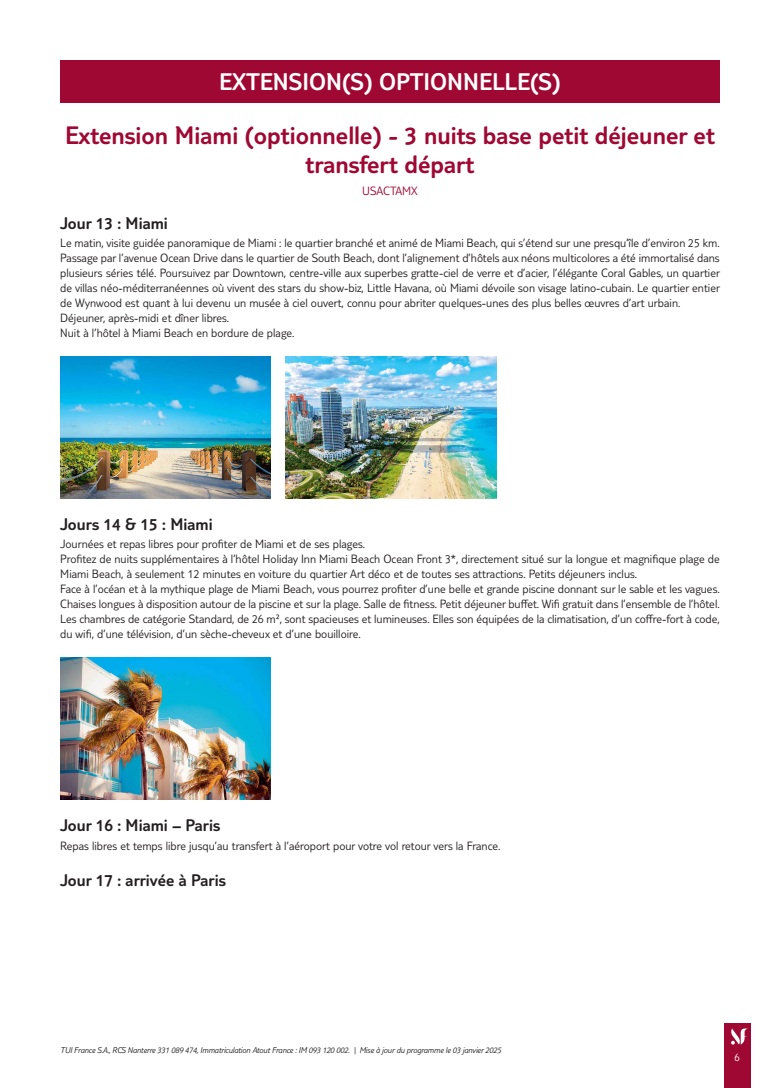
<style>
.page{position:relative;width:780px;height:1088px;background:#fff}
.page>*{position:absolute;margin:0;border:0;box-sizing:border-box;transform-origin:0 0}
.t1{font:300 26.25px/28.8px "TUI Type";color:#9e0832;text-align:center}
.t2{font:300 25px "TUI Type";color:#fff}
.t3{font:300 17.5px "TUI Type";color:#231f20}
.t4{font:300 12.5px/15px "TUI Type";color:#231f20}
.t5{font:300 12.5px "TUI Type";color:#9e0832}
.t6{font:300 11.25px "TUI Type";color:#fff}
.t7{font:italic 300 8.75px "TUI Type";letter-spacing:-.02em;color:#231f20}
</style>
<div class="page">
<div style="left:724px;top:1023px;width:26px;height:65px;background:#9e0832"></div>
<svg style="left:731px;top:1028px;width:17px;height:16px"></svg>
<div style="left:60px;top:60px;width:659px;height:43px;background:#9e0832"></div>
<img style="left:60px;top:356px;width:210px;height:142px">
<img style="left:286px;top:356px;width:210px;height:142px">
<img style="left:60px;top:657px;width:210px;height:142px">
<h2 class="t2" style="left:219px;top:67px;width:343px">EXTENSION(S) OPTIONNELLE(S)</h2>
<h1 class="t1" style="left:65px;top:120px;width:651px">Extension Miami (optionnelle) - 3 nuits base petit déjeuner et transfert départ</h1>
<p class="t5" style="left:362px;top:184px;width:57px">USACTAMX</p>
<h3 class="t3" style="left:60px;top:213px;width:109px">Jour 13 : Miami</h3>
<p class="t4" style="left:60px;top:235px;width:661px">Le matin, visite guidée panoramique de Miami : le quartier branché et animé de Miami Beach, qui s’étend sur une presqu’île d’environ 25 km.<br>Passage par l’avenue Ocean Drive dans le quartier de South Beach, dont l’alignement d’hôtels aux néons multicolores a été immortalisé dans plusieurs séries télé. Poursuivez par Downtown, centre-ville aux superbes gratte-ciel de verre et d’acier, l’élégante Coral Gables, un quartier de villas néo-méditerranéennes où vivent des stars du show-biz, Little Havana, où Miami dévoile son visage latino-cubain. Le quartier entier de Wynwood est quant à lui devenu un musée à ciel ouvert, connu pour abriter quelques-unes des plus belles œuvres d’art urbain.<br>Déjeuner, après-midi et dîner libres.<br>Nuit à l’hôtel à Miami Beach en bordure de plage.</p>
<h3 class="t3" style="left:60px;top:514px;width:154px">Jours 14 &amp; 15 : Miami</h3>
<p class="t4" style="left:60px;top:536px;width:661px">Journées et repas libres pour profiter de Miami et de ses plages.<br>Profitez de nuits supplémentaires à l’hôtel Holiday Inn Miami Beach Ocean Front 3*, directement situé sur la longue et magnifique plage de Miami Beach, à seulement 12 minutes en voiture du quartier Art déco et de toutes ses attractions. Petits déjeuners inclus.<br>Face à l’océan et à la mythique plage de Miami Beach, vous pourrez profiter d’une belle et grande piscine donnant sur le sable et les vagues.<br>Chaises longues à disposition autour de la piscine et sur la plage. Salle de fitness. Petit déjeuner buffet. Wifi gratuit dans l’ensemble de l’hôtel.<br>Les chambres de catégorie Standard, de 26 m², sont spacieuses et lumineuses. Elles son équipées de la climatisation, d’un coffre-fort à code, du wifi, d’une télévision, d’un sèche-cheveux et d’une bouilloire.</p>
<h3 class="t3" style="left:60px;top:815px;width:162px">Jour 16 : Miami – Paris</h3>
<p class="t4" style="left:60px;top:838px;width:441px">Repas libres et temps libre jusqu’au transfert à l’aéroport pour votre vol retour vers la France.</p>
<h3 class="t3" style="left:60px;top:870px;width:167px">Jour 17 : arrivée à Paris</h3>
<p class="t7" style="left:60px;top:1045px;width:442px">TUI France S.A., RCS Nanterre 331 089 474, Immatriculation Atout France : IM 093 120 002. | Mise à jour du programme le 03 janvier 2025</p>
<p class="t6" style="left:734px;top:1050px;width:7px">6</p>
</div>
